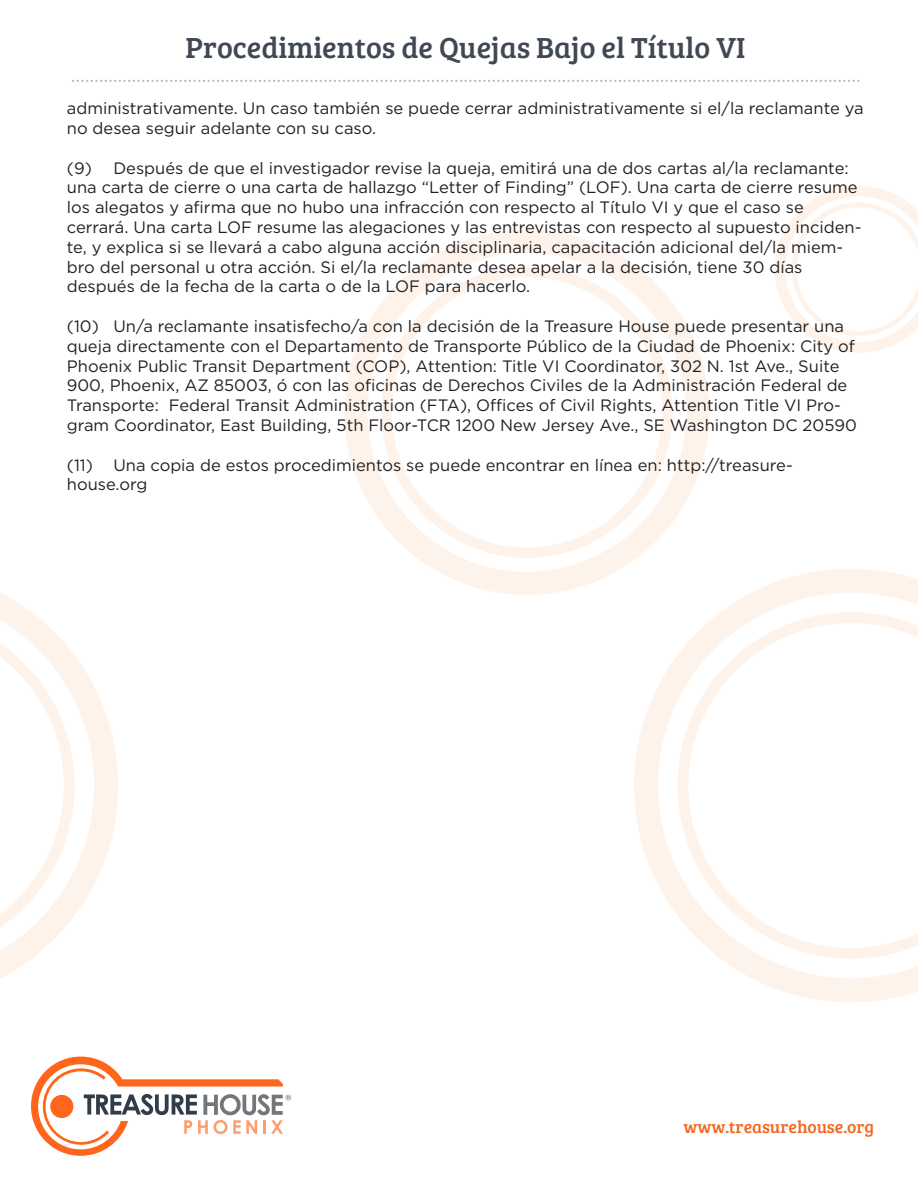
<style>
.page{position:relative;width:918px;height:1188px;background:#fff}
.page>*{position:absolute;margin:0;border:0;box-sizing:border-box;transform-origin:0 0}
.t1{font:30px "Bree Serif";color:#404953}
.t2{font:17.55px "Bree Serif";color:#f36821}
.t3{font:16.5px/19.8px "Gotham";color:#231f20}
</style>
<div class="page">
<svg style="left:634px;top:569px;width:284px;height:433px"></svg>
<svg style="left:677px;top:612px;width:241px;height:347px"></svg>
<svg style="left:344px;top:230px;width:365px;height:365px"></svg>
<svg style="left:381px;top:267px;width:292px;height:291px"></svg>
<svg style="left:775px;top:186px;width:143px;height:167px"></svg>
<svg style="left:31px;top:1057px;width:260px;height:99px"></svg>
<svg style="left:72px;top:80px;width:786px;height:2px"></svg>
<svg style="left:0;top:593px;width:118px;height:385px"></svg>
<svg style="left:0;top:612px;width:75px;height:347px"></svg>
<h1 class="t1" style="left:185px;top:26px;width:561px">Procedimientos de Quejas Bajo el Título VI</h1>
<p class="t3" style="left:67px;top:98px;width:798px">administrativamente. Un caso también se puede cerrar administrativamente si el/la reclamante ya no desea seguir adelante con su caso.</p>
<p class="t3" style="left:67px;top:158px;width:796px">(9) Después de que el investigador revise la queja, emitirá una de dos cartas al/la reclamante: una carta de cierre o una carta de hallazgo “Letter of Finding” (LOF). Una carta de cierre resume los alegatos y afirma que no hubo una infracción con respecto al Título VI y que el caso se cerrará. Una carta LOF resume las alegaciones y las entrevistas con respecto al supuesto inciden&shy;te, y explica si se llevará a cabo alguna acción disciplinaria, capacitación adicional del/la miem&shy;bro del personal u otra acción. Si el/la reclamante desea apelar a la decisión, tiene 30 días después de la fecha de la carta o de la LOF para hacerlo.</p>
<p class="t3" style="left:67px;top:316px;width:791px">(10) Un/a reclamante insatisfecho/a con la decisión de la Treasure House puede presentar una queja directamente con el Departamento de Transporte Público de la Ciudad de Phoenix: City of Phoenix Public Transit Department (COP), Attention: Title VI Coordinator, 302 N. 1st Ave., Suite 900, Phoenix, AZ 85003, ó con las oficinas de Derechos Civiles de la Administración Federal de Transporte: Federal Transit Administration (FTA), Offices of Civil Rights, Attention Title VI Pro&shy;gram Coordinator, East Building, 5th Floor-TCR 1200 New Jersey Ave., SE Washington DC 20590</p>
<p class="t3" style="left:67px;top:455px;width:727px">(11) Una copia de estos procedimientos se puede encontrar en línea en: http://treasure&shy;house.org</p>
<p class="t2" style="left:684px;top:1114px;width:192px">www.treasurehouse.org</p>
</div>
